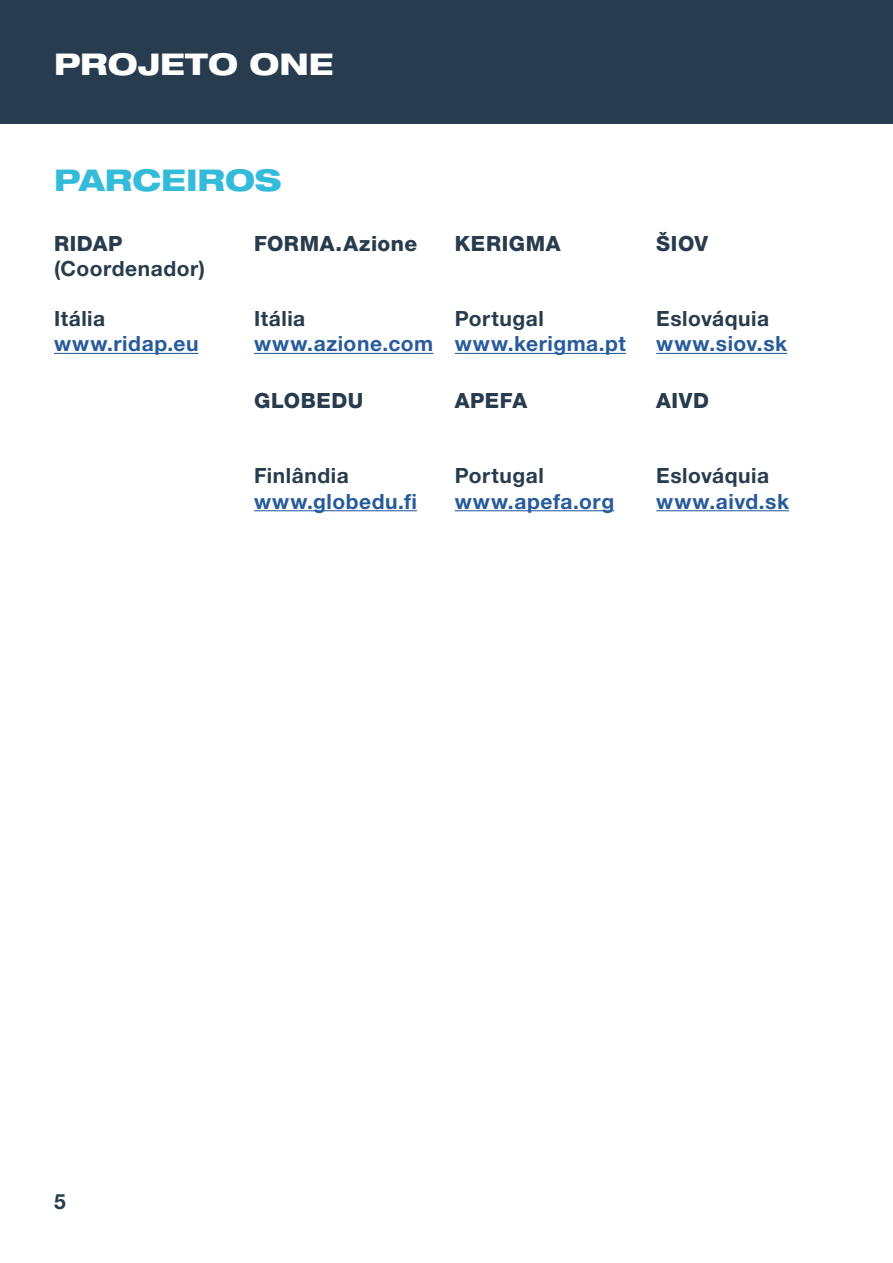
<style>
.page{position:relative;width:893px;height:1263px;background:#fff}
.page>*{position:absolute;margin:0;border:0;box-sizing:border-box;transform-origin:0 0}
.t1{font:800 expanded 30px "Helvetica Neue LT Std";letter-spacing:-.005em;color:#fff}
.t2{font:800 expanded 30px "Helvetica Neue LT Std";letter-spacing:-.005em;color:#34bbda}
.t3{font:700 21px "Helvetica Neue LT Std";letter-spacing:.025em;color:#275b9b}
.t4{font:700 21px "Helvetica Neue LT Std";letter-spacing:.025em;color:#283c4e}
.t5{font:800 21px "Helvetica Neue LT Std";letter-spacing:.03em;color:#283c4e}
</style>
<div class="page">
<div style="left:0;top:0;width:893px;height:123px;background:#273c4e"></div>
<hr style="left:54px;top:353px;width:145px;height:1px;background:#275b9b">
<hr style="left:254px;top:353px;width:179px;height:1px;background:#275b9b">
<hr style="left:254px;top:510px;width:163px;height:1px;background:#275b9b">
<hr style="left:455px;top:353px;width:171px;height:1px;background:#275b9b">
<hr style="left:455px;top:510px;width:159px;height:1px;background:#275b9b">
<hr style="left:656px;top:353px;width:131px;height:1px;background:#275b9b">
<hr style="left:656px;top:510px;width:133px;height:1px;background:#275b9b">
<h1 class="t1" style="left:54px;top:45px;width:281px">PROJETO ONE</h1>
<h1 class="t2" style="left:54px;top:161px;width:229px">PARCEIROS</h1>
<p class="t5" style="left:54px;top:231px;width:70px">RIDAP</p>
<p class="t4" style="left:54px;top:255px;width:152px">(Coordenador)</p>
<p class="t4" style="left:54px;top:306px;width:53px">Itália</p>
<p class="t3" style="left:54px;top:331px;width:146px">www.ridap.eu</p>
<p class="t5" style="left:254px;top:231px;width:165px">FORMA.Azione</p>
<p class="t4" style="left:254px;top:306px;width:53px">Itália</p>
<p class="t3" style="left:254px;top:331px;width:181px">www.azione.com</p>
<p class="t5" style="left:254px;top:388px;width:111px">GLOBEDU</p>
<p class="t5" style="left:455px;top:231px;width:107px">KERIGMA</p>
<p class="t4" style="left:455px;top:306px;width:91px">Portugal</p>
<p class="t3" style="left:455px;top:331px;width:173px">www.kerigma.pt</p>
<p class="t5" style="left:455px;top:388px;width:74px">APEFA</p>
<p class="t4" style="left:254px;top:463px;width:96px">Finlândia</p>
<p class="t3" style="left:254px;top:488px;width:164px">www.globedu.fi</p>
<p class="t4" style="left:455px;top:463px;width:91px">Portugal</p>
<p class="t3" style="left:455px;top:488px;width:161px">www.apefa.org</p>
<p class="t5" style="left:656px;top:231px;width:53px">ŠIOV</p>
<p class="t4" style="left:656px;top:306px;width:114px">Eslováquia</p>
<p class="t3" style="left:656px;top:331px;width:132px">www.siov.sk</p>
<p class="t5" style="left:656px;top:388px;width:54px">AIVD</p>
<p class="t4" style="left:656px;top:463px;width:114px">Eslováquia</p>
<p class="t3" style="left:656px;top:488px;width:134px">www.aivd.sk</p>
<p class="t4" style="left:54px;top:1188px;width:13px">5</p>
</div>
